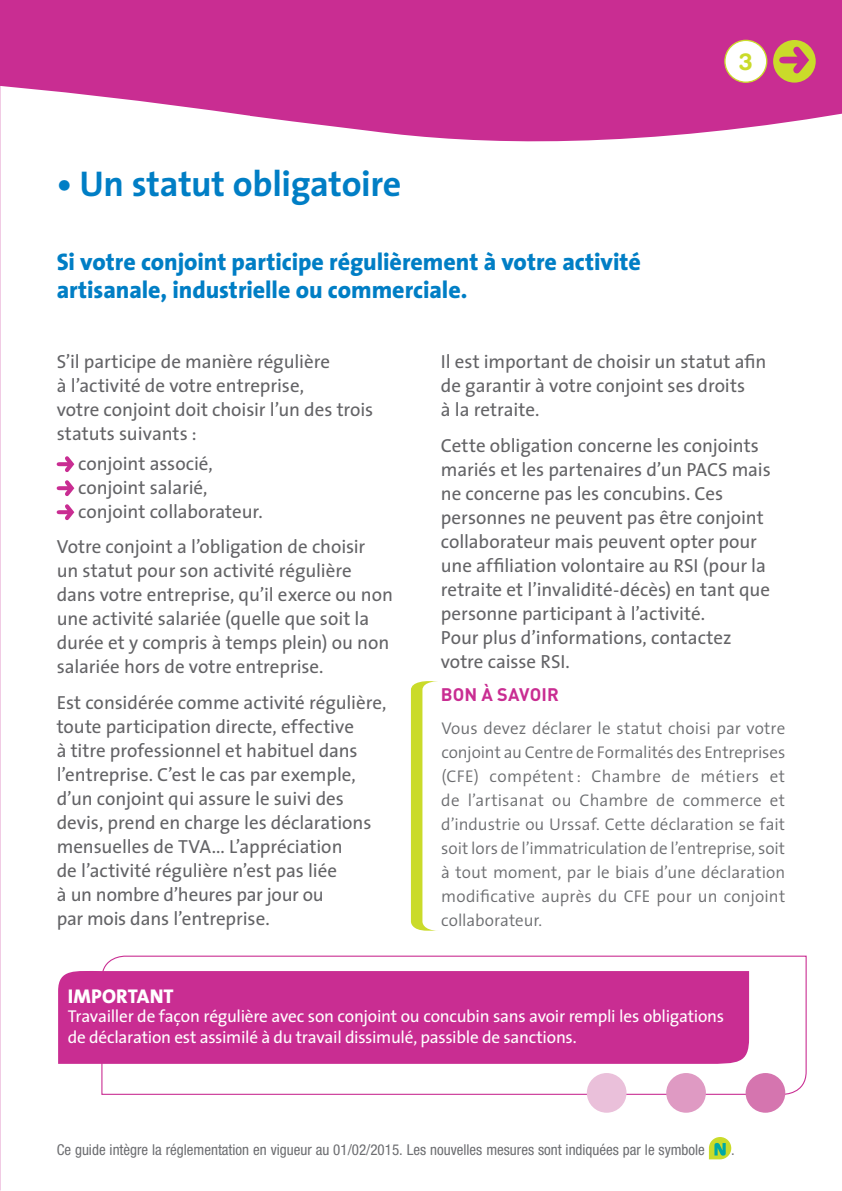
<style>
.page{position:relative;width:842px;height:1191px;background:#fff}
.page>*{position:absolute;margin:0;border:0;box-sizing:border-box;transform-origin:0 0}
.t1{font:700 36px "The Sans";letter-spacing:-.01em;color:#007ec5}
.t2{font:800 24px/28px "The Sans";letter-spacing:-.005em;color:#007ec5}
.t3{font:700 23.6px "Helvetica Rounded";color:#cadb2a}
.t4{font:800 20px "The Sans";letter-spacing:.005em;color:#fff}
.t5{font:19px/24px "The Sans";letter-spacing:-.005em;color:#636366}
.t6{font:700 18px "DIN";letter-spacing:.01em;color:#c92d92}
.t7{font:17.2px/21.2px "The Sans";letter-spacing:-.015em;color:#fff}
.t8{font:300 17px/24px "The Sans";letter-spacing:.005em;color:#6c6d70;text-align:justify}
.t9{font:condensed 15px "Helvetica Neue";color:#6c6d70}
</style>
<div class="page">
<svg style="left:0;top:0;width:842px;height:177px"></svg>
<svg style="left:57px;top:456px;width:17px;height:16px"></svg>
<svg style="left:57px;top:480px;width:17px;height:16px"></svg>
<svg style="left:57px;top:504px;width:17px;height:16px"></svg>
<svg style="left:411px;top:681px;width:27px;height:249px"></svg>
<svg style="left:773px;top:40px;width:43px;height:43px;background:#c99255"></svg>
<div style="left:725px;top:40px;width:42px;height:42px;background:#fff;border-radius:50%"></div>
<div style="left:724px;top:40px;width:43px;height:43px;border:1px solid #cadb2a;border-radius:50%"></div>
<svg style="left:709px;top:1137px;width:22px;height:22px"></svg>
<svg style="left:101px;top:955px;width:706px;height:140px"></svg>
<div style="left:587px;top:1073px;width:39px;height:39px;background:#eac0da;border-radius:50%"></div>
<div style="left:666px;top:1073px;width:40px;height:39px;background:#df9ac3;border-radius:50%"></div>
<div style="left:746px;top:1073px;width:39px;height:39px;background:#d575af;border-radius:50%"></div>
<div style="left:58px;top:968px;width:691px;height:95px;background:#c92d92"></div>
<h1 class="t1" style="left:57px;top:154px;width:346px">• Un statut obligatoire</h1>
<p class="t2" style="left:57px;top:247px;width:586px">Si votre conjoint participe régulièrement à votre activité artisanale, industrielle ou commerciale.</p>
<p class="t3" style="left:739px;top:47px;width:15px">3</p>
<p class="t5" style="left:57px;top:349px;width:318px">S’il participe de manière régulière<br>à l’activité de votre entreprise,<br>votre conjoint doit choisir l’un des trois statuts suivants :</p>
<p class="t5" style="left:78px;top:451px;width:186px">conjoint associé, conjoint salarié, conjoint collaborateur.</p>
<p class="t5" style="left:57px;top:534px;width:338px">Votre conjoint a l’obligation de choisir<br>un statut pour son activité régulière dans votre entreprise, qu’il exerce ou non une activité salariée (quelle que soit la durée et y compris à temps plein) ou non salariée hors de votre entreprise.</p>
<p class="t5" style="left:57px;top:690px;width:331px">Est considérée comme activité régulière, toute participation directe, effective<br>à titre professionnel et habituel dans l’entreprise. C’est le cas par exemple, d’un conjoint qui assure le suivi des devis, prend en charge les déclarations mensuelles de TVA... L’appréciation<br>de l’activité régulière n’est pas liée<br>à un nombre d’heures par jour ou<br>par mois dans l’entreprise.</p>
<p class="t5" style="left:441px;top:349px;width:327px">Il est important de choisir un statut afin de garantir à votre conjoint ses droits<br>à la retraite.</p>
<p class="t5" style="left:441px;top:433px;width:331px">Cette obligation concerne les conjoints mariés et les partenaires d’un PACS mais ne concerne pas les concubins. Ces personnes ne peuvent pas être conjoint collaborateur mais peuvent opter pour une affiliation volontaire au RSI (pour la retraite et l’invalidité-décès) en tant que personne participant à l’activité.<br>Pour plus d’informations, contactez votre caisse RSI.</p>
<p class="t6" style="left:441px;top:683px;width:120px">BON À SAVOIR</p>
<p class="t8" style="left:441px;top:716px;width:345px">Vous devez déclarer le statut choisi par votre conjoint au Centre de Formalités des Entreprises (CFE) compétent: Chambre de métiers et de l’artisanat ou Chambre de commerce et d’industrie ou Urssaf. Cette déclaration se fait soit lors de l’immatriculation de l’entreprise, soit à tout moment, par le biais d’une déclaration modificative auprès du CFE pour un conjoint collaborateur.</p>
<p class="t4" style="left:68px;top:979px;width:107px">IMPORTANT</p>
<p class="t7" style="left:68px;top:1004px;width:658px">Travailler de façon régulière avec son conjoint ou concubin sans avoir rempli les obligations de déclaration est assimilé à du travail dissimulé, passible de sanctions.</p>
<p class="t9" style="left:57px;top:1141px;width:650px">Ce guide intègre la réglementation en vigueur au 01/02/2015. Les nouvelles mesures sont indiquées par le symbole</p>
<p class="t9" style="left:731px;top:1141px;width:5px">.</p>
</div>
